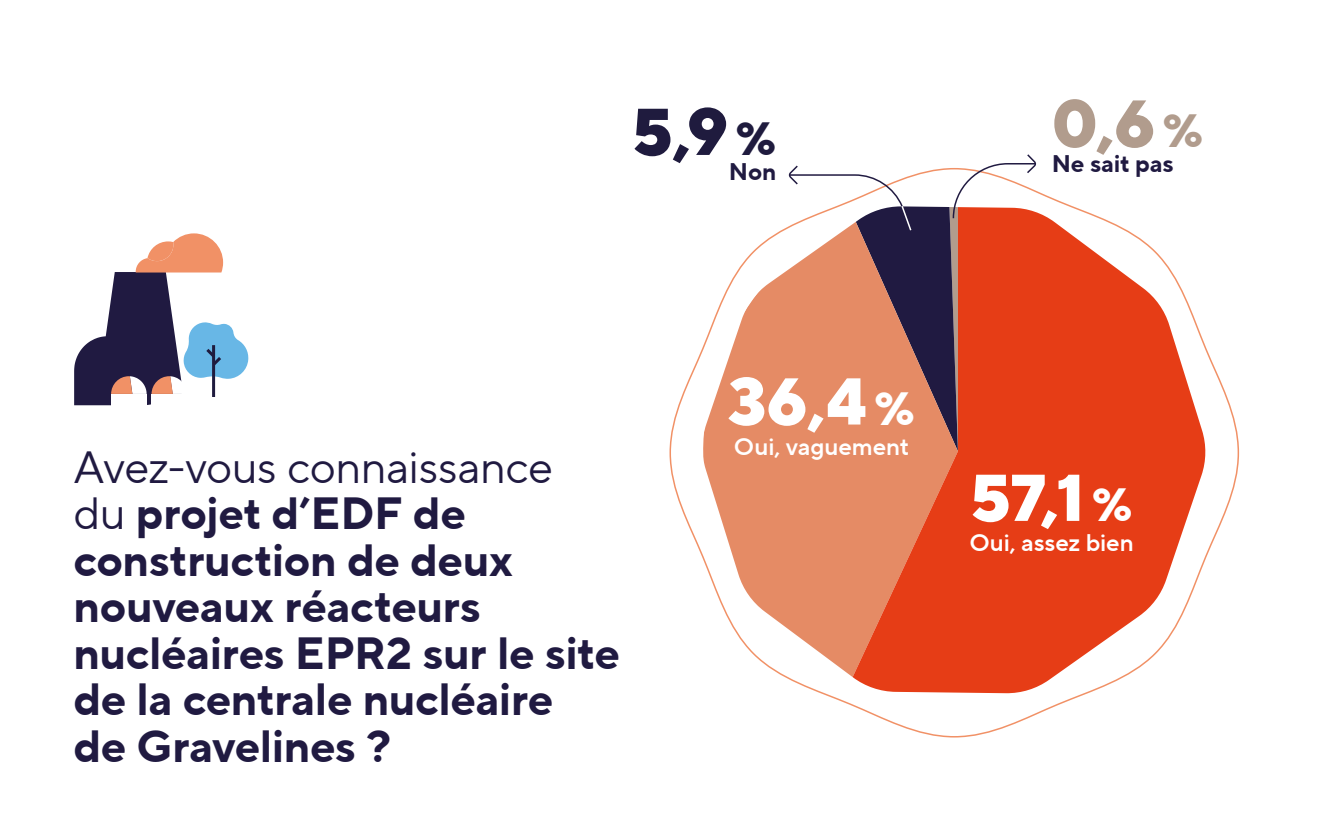
<style>
.page{position:relative;width:1320px;height:825px;background:#fff}
.page>*{position:absolute;margin:0;border:0;box-sizing:border-box;transform-origin:0 0}
.t1{font:800 66px "TT Norms Pro";color:#fff}
.t2{font:800 66px "TT Norms Pro";color:#1f1b3e}
.t3{font:800 66px "TT Norms Pro";color:#b19c8d}
.t4{font:700 45px/46.5px "TT Norms Pro";letter-spacing:-.005em;color:#201a41}
.t5{font:24px "TT Norms Pro Dm Bd";color:#fff}
.t6{font:700 24px "TT Norms Pro";letter-spacing:-.005em;color:#201a41}
.s1{font-size:46.5px}
.s2{font-weight:400}
</style>
<div class="page">
<svg style="left:669px;top:191px;width:571px;height:547px"></svg>
<svg style="left:701px;top:219px;width:149px;height:463px;fill:#e58b65"></svg>
<svg style="left:850px;top:206px;width:357px;height:487px;fill:#e63d16"></svg>
<svg style="left:74px;top:233px;width:175px;height:172px"></svg>
<svg style="left:787px;top:154px;width:251px;height:297px"></svg>
<h1 class="t2" style="left:632px;top:82px;width:146px">5,9 <span class="s1">%</span></h1>
<p class="t6" style="left:729px;top:154px;width:49px">Non</p>
<h1 class="t3" style="left:1052px;top:74px;width:153px">0,6 <span class="s1">%</span></h1>
<p class="t6" style="left:1052px;top:146px;width:123px">Ne sait pas</p>
<p class="t4" style="left:73px;top:444px;width:548px"><span class="s2">Avez-vous connaissance<br>du</span> projet d’EDF de construction de deux nouveaux réacteurs nucléaires EPR2 sur le site de la centrale nucléaire<br>de Gravelines ?</p>
<h1 class="t1" style="left:728px;top:352px;width:189px">36,4 <span class="s1">%</span></h1>
<p class="t5" style="left:734px;top:429px;width:177px">Oui, vaguement</p>
<h1 class="t1" style="left:970px;top:448px;width:164px">57,1 <span class="s1">%</span></h1>
<p class="t5" style="left:969px;top:525px;width:166px">Oui, assez bien</p>
</div>
